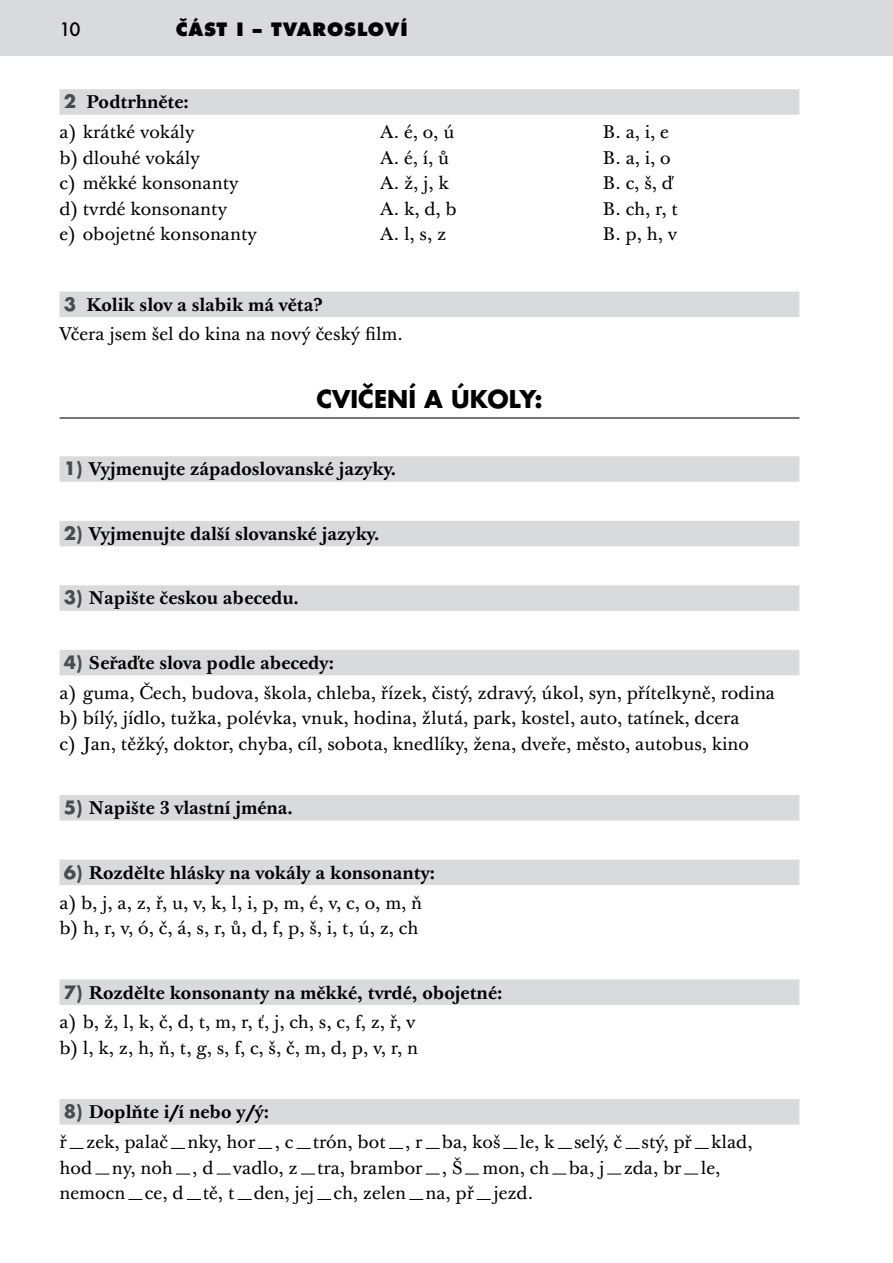
<style>
.page{position:relative;width:893px;height:1263px;background:#fff}
.page>*{position:absolute;margin:0;border:0;box-sizing:border-box;transform-origin:0 0}
.t1{font:700 24px "Futura Com";color:#000}
.t2{font:18px/29.7px "Baskerville 10 Pro";color:#000}
.t3{font:700 18px/29.7px "Baskerville 10 Pro";color:#000}
.t4{font:800 18px "Futura Com";letter-spacing:.05em;color:#000}
.t5{font:500 18px "Futura";color:#000}
.s1{font-family:"Futura Com";font-weight:700;color:#4b4b4d}
.s2{font-weight:700}
.s3{font-family:"Futura Com";color:#4b4b4d}
.s4{font-weight:400}
</style>
<div class="page">
<div style="left:0;top:0;width:893px;height:55px;background:#d9dadb"></div>
<div style="left:60px;top:89px;width:739px;height:26px;background:#d9dadb"></div>
<div style="left:60px;top:292px;width:739px;height:25px;background:#d9dadb"></div>
<hr style="left:60px;top:417px;width:739px;height:2px;background:#4b4b4d">
<div style="left:60px;top:456px;width:739px;height:26px;background:#d9dadb"></div>
<div style="left:60px;top:521px;width:739px;height:25px;background:#d9dadb"></div>
<div style="left:60px;top:585px;width:739px;height:26px;background:#d9dadb"></div>
<div style="left:60px;top:650px;width:739px;height:25px;background:#d9dadb"></div>
<div style="left:60px;top:795px;width:739px;height:26px;background:#d9dadb"></div>
<div style="left:60px;top:860px;width:739px;height:25px;background:#d9dadb"></div>
<div style="left:60px;top:979px;width:739px;height:26px;background:#d9dadb"></div>
<div style="left:60px;top:1099px;width:739px;height:26px;background:#d9dadb"></div>
<svg style="left:70px;top:1148px;width:14px;height:1px"></svg>
<svg style="left:95px;top:1174px;width:14px;height:1px"></svg>
<svg style="left:128px;top:1199px;width:14px;height:1px"></svg>
<svg style="left:171px;top:1148px;width:14px;height:1px"></svg>
<svg style="left:176px;top:1174px;width:14px;height:1px"></svg>
<svg style="left:187px;top:1199px;width:14px;height:1px"></svg>
<svg style="left:238px;top:1199px;width:14px;height:1px"></svg>
<svg style="left:217px;top:1174px;width:14px;height:1px"></svg>
<svg style="left:258px;top:1148px;width:14px;height:1px"></svg>
<svg style="left:297px;top:1148px;width:14px;height:1px"></svg>
<svg style="left:301px;top:1174px;width:14px;height:1px"></svg>
<svg style="left:317px;top:1199px;width:14px;height:1px"></svg>
<svg style="left:409px;top:1199px;width:14px;height:1px"></svg>
<svg style="left:389px;top:1148px;width:14px;height:1px"></svg>
<svg style="left:426px;top:1174px;width:14px;height:1px"></svg>
<svg style="left:426px;top:1148px;width:14px;height:1px"></svg>
<svg style="left:465px;top:1174px;width:14px;height:1px"></svg>
<svg style="left:552px;top:1174px;width:14px;height:1px"></svg>
<svg style="left:477px;top:1199px;width:14px;height:1px"></svg>
<svg style="left:607px;top:1174px;width:14px;height:1px"></svg>
<svg style="left:503px;top:1148px;width:14px;height:1px"></svg>
<svg style="left:558px;top:1148px;width:14px;height:1px"></svg>
<svg style="left:625px;top:1148px;width:14px;height:1px"></svg>
<svg style="left:695px;top:1148px;width:14px;height:1px"></svg>
<svg style="left:684px;top:1174px;width:14px;height:1px"></svg>
<p class="t5" style="left:60px;top:17px;width:23px">10</p>
<p class="t4" style="left:176px;top:17px;width:233px">ČÁST I – TVAROSLOVÍ</p>
<p class="t2" style="left:60px;top:88px;width:136px"><span class="s1">2</span> <span class="s2">Podtrhněte: </span>a) krátké vokály</p>
<p class="t2" style="left:381px;top:118px;width:75px">A. é, o, ú</p>
<p class="t2" style="left:603px;top:118px;width:68px">B. a, i, e</p>
<p class="t2" style="left:60px;top:144px;width:142px">b) dlouhé vokály</p>
<p class="t2" style="left:381px;top:144px;width:70px">A. é, í, ů</p>
<p class="t2" style="left:603px;top:144px;width:70px">B. a, i, o</p>
<p class="t2" style="left:59px;top:169px;width:180px">c) měkké konsonanty</p>
<p class="t2" style="left:380px;top:169px;width:70px">A. ž, j, k</p>
<p class="t2" style="left:602px;top:169px;width:72px">B. c, š, ď</p>
<p class="t2" style="left:59px;top:195px;width:169px">d) tvrdé konsonanty</p>
<p class="t2" style="left:380px;top:195px;width:78px">A. k, d, b</p>
<p class="t2" style="left:602px;top:195px;width:77px">B. ch, r, t</p>
<p class="t2" style="left:59px;top:220px;width:199px">e) obojetné konsonanty</p>
<p class="t2" style="left:380px;top:220px;width:67px">A. l, s, z</p>
<p class="t2" style="left:602px;top:220px;width:76px">B. p, h, v</p>
<p class="t2" style="left:59px;top:291px;width:345px"><span class="s1">3</span> <span class="s2">Kolik slov a slabik má věta?<br></span>Včera jsem šel do kina na nový český film.</p>
<h1 class="t1" style="left:316px;top:380px;width:228px">CVIČENÍ A ÚKOLY:</h1>
<p class="t3" style="left:64px;top:455px;width:334px"><span class="s3">1)</span> Vyjmenujte západoslovanské jazyky.</p>
<p class="t3" style="left:64px;top:520px;width:317px"><span class="s3">2)</span> Vyjmenujte další slovanské jazyky.</p>
<p class="t3" style="left:64px;top:584px;width:237px"><span class="s3">3)</span> Napište českou abecedu.</p>
<p class="t2" style="left:60px;top:649px;width:717px"><span class="s1">4)</span> <span class="s2">Seřaďte slova podle abecedy:<br></span>a) guma, Čech, budova, škola, chleba, řízek, čistý, zdravý, úkol, syn, přítelkyně, rodina</p>
<p class="t2" style="left:60px;top:706px;width:691px;line-height:25.5px">b) bílý, jídlo, tužka, polévka, vnuk, hodina, žlutá, park, kostel, auto, tatínek, dcera c) Jan, těžký, doktor, chyba, cíl, sobota, knedlíky, žena, dveře, město, autobus, kino</p>
<p class="t3" style="left:64px;top:794px;width:231px"><span class="s3">5)</span> Napište 3 vlastní jména.</p>
<p class="t2" style="left:60px;top:859px;width:377px"><span class="s1">6)</span> <span class="s2">Rozdělte hlásky na vokály a konsonanty: </span>a) b, j, a, z, ř, u, v, k, l, i, p, m, é, v, c, o, m, ň</p>
<p class="t2" style="left:60px;top:914px;width:360px">b) h, r, v, ó, č, á, s, r, ů, d, f, p, š, i, t, ú, z, ch</p>
<p class="t3" style="left:60px;top:978px;width:444px"><span class="s3">7)</span> Rozdělte konsonanty na měkké, tvrdé, obojetné: <span class="s4">a) b, ž, l, k, č, d, t, m, r, ť, j, ch, s, c, f, z, ř, v</span></p>
<p class="t2" style="left:60px;top:1034px;width:360px">b) l, k, z, h, ň, t, g, s, f, c, š, č, m, d, p, v, r, n</p>
<p class="t2" style="left:60px;top:1098px;width:694px"><span class="s1">8)</span> <span class="s2">Doplňte i/í nebo y/ý:<br></span>ř zek, palač nky, hor , c trón, bot , r ba, koš le, k selý, č stý, př klad,</p>
<p class="t2" style="left:60px;top:1155px;width:662px;line-height:25.5px">hod ny, noh , d vadlo, z tra, brambor , Š mon, ch ba, j zda, br le, nemocn ce, d tě, t den, jej ch, zelen na, př jezd.</p>
</div>
